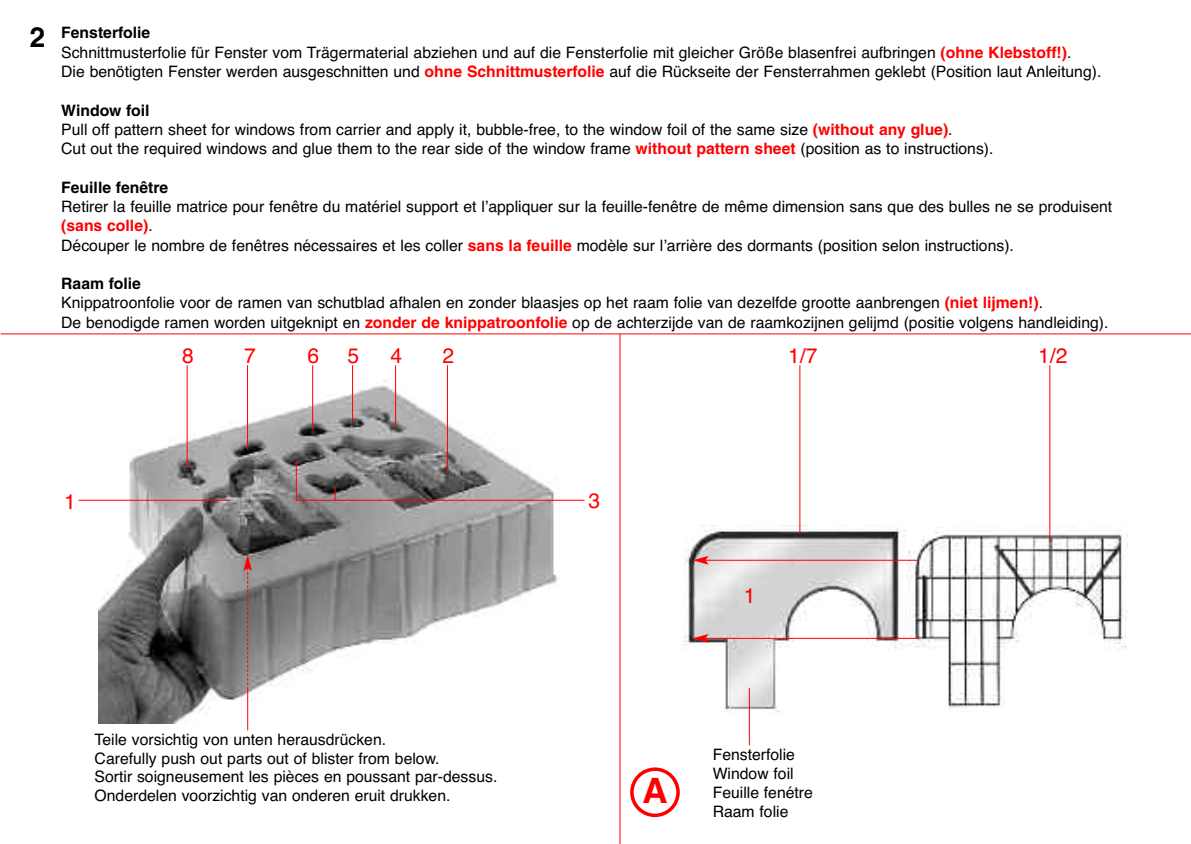
<style>
.page{position:relative;width:1191px;height:844px;background:#fff}
.page>*{position:absolute;margin:0;border:0;box-sizing:border-box;transform-origin:0 0}
.t1{font:700 35px "Helvetica";color:#f00}
.t2{font:21px "Helvetica";color:#f00}
.t3{font:15.75px/19.4px "Helvetica";color:#000}
.t4{font:700 15.75px "Helvetica";color:#000}
.s1{font-weight:700;font-size:28px}
.s2{font-weight:700}
.s3{font-weight:700;color:#f00}
</style>
<div class="page">
<hr style="left:619px;top:333px;width:1px;height:510px;background:#f00">
<img style="left:98px;top:378px;width:465px;height:345px">
<img style="left:682px;top:523px;width:445px;height:189px">
<hr style="left:1px;top:333px;width:1190px;height:1px;background:#f00">
<hr style="left:705px;top:559px;width:213px;height:1px;background:#f00">
<svg style="left:692px;top:555px;width:16px;height:9px"></svg>
<svg style="left:243px;top:554px;width:9px;height:135px"></svg>
<hr style="left:247px;top:689px;width:1px;height:41px;background:#f00">
<hr style="left:705px;top:637px;width:213px;height:1px;background:#f00">
<svg style="left:692px;top:633px;width:16px;height:9px"></svg>
<hr style="left:799px;top:365px;width:1px;height:168px;background:#f00">
<hr style="left:1049px;top:365px;width:1px;height:176px;background:#f00">
<hr style="left:749px;top:687px;width:1px;height:58px;background:#f00">
<hr style="left:79px;top:499px;width:150px;height:1px;background:#f00">
<hr style="left:296px;top:499px;width:288px;height:1px;background:#f00">
<hr style="left:296px;top:459px;width:1px;height:41px;background:#f00">
<svg style="left:335px;top:487px;width:1px;height:13px"></svg>
<hr style="left:187px;top:365px;width:1px;height:102px;background:#f00">
<hr style="left:247px;top:365px;width:1px;height:84px;background:#f00">
<hr style="left:312px;top:365px;width:1px;height:65px;background:#f00">
<hr style="left:352px;top:365px;width:1px;height:57px;background:#f00">
<hr style="left:395px;top:365px;width:1px;height:62px;background:#f00">
<hr style="left:447px;top:365px;width:1px;height:106px;background:#f00">
<svg style="left:630px;top:767px;width:50px;height:49px"></svg>
<p class="t3" style="left:61px;top:23px;width:1041px;text-indent:-31px"><span class="s1">2</span> <span class="s2">Fensterfolie<br></span>Schnittmusterfolie für Fenster vom Trägermaterial abziehen und auf die Fensterfolie mit gleicher Größe blasenfrei aufbringen <span class="s3">(ohne Klebstoff!)</span>.<br>Die benötigten Fenster werden ausgeschnitten und <span class="s3">ohne Schnittmusterfolie</span> auf die Rückseite der Fensterrahmen geklebt (Position laut Anleitung).</p>
<p class="t3" style="left:61px;top:100px;width:933px"><span class="s2">Window foil<br></span>Pull off pattern sheet for windows from carrier and apply it, bubble-free, to the window foil of the same size <span class="s3">(without any glue)</span>.<br>Cut out the required windows and glue them to the rear side of the window frame <span class="s3">without pattern sheet</span> (position as to instructions).</p>
<p class="t4" style="left:61px;top:181px;width:109px">Feuille fenêtre</p>
<p class="t3" style="left:61px;top:197px;width:1052px">Retirer la feuille matrice pour fenêtre du matériel support et lʼappliquer sur la feuille-fenêtre de même dimension sans que des bulles ne se produisent <span class="s3">(sans colle)</span>.<br>Découper le nombre de fenêtres nécessaires et les coller <span class="s3">sans la feuille</span> modèle sur lʼarrière des dormants (position selon instructions).</p>
<p class="t3" style="left:61px;top:273px;width:1048px"><span class="s2">Raam folie<br></span>Knippatroonfolie voor de ramen van schutblad afhalen en zonder blaasjes op het raam folie van dezelfde grootte aanbrengen <span class="s3">(niet lijmen!)</span>.<br>De benodigde ramen worden uitgeknipt en <span class="s3">zonder de knippatroonfolie</span> op de achterzijde van de raamkozijnen gelijmd (positie volgens handleiding).</p>
<h2 class="t2" style="left:182px;top:343px;width:13px">8</h2>
<h2 class="t2" style="left:788px;top:343px;width:31px">1/7</h2>
<h2 class="t2" style="left:1038px;top:343px;width:31px">1/2</h2>
<h2 class="t2" style="left:244px;top:343px;width:13px">7</h2>
<h2 class="t2" style="left:307px;top:343px;width:13px">6</h2>
<h2 class="t2" style="left:347px;top:343px;width:13px">5</h2>
<h2 class="t2" style="left:390px;top:343px;width:13px">4</h2>
<h2 class="t2" style="left:442px;top:343px;width:13px">2</h2>
<h2 class="t2" style="left:64px;top:489px;width:13px">1</h2>
<p class="t3" style="left:95px;top:729px;width:404px;line-height:18.9px">Teile vorsichtig von unten herausdrücken.<br>Carefully push out parts out of blister from below.<br>Sortir soigneusement les pièces en poussant par-dessus.<br>Onderdelen voorzichtig van onderen eruit drukken.</p>
<h2 class="t2" style="left:588px;top:488px;width:13px">3</h2>
<h2 class="t2" style="left:743px;top:583px;width:13px">1</h2>
<h1 class="t1" style="left:642px;top:777px;width:27px">A</h1>
<p class="t3" style="left:712px;top:745px;width:102px;line-height:18.9px">Fensterfolie<br>Window foil<br>Feuille fenétre<br>Raam folie</p>
</div>
